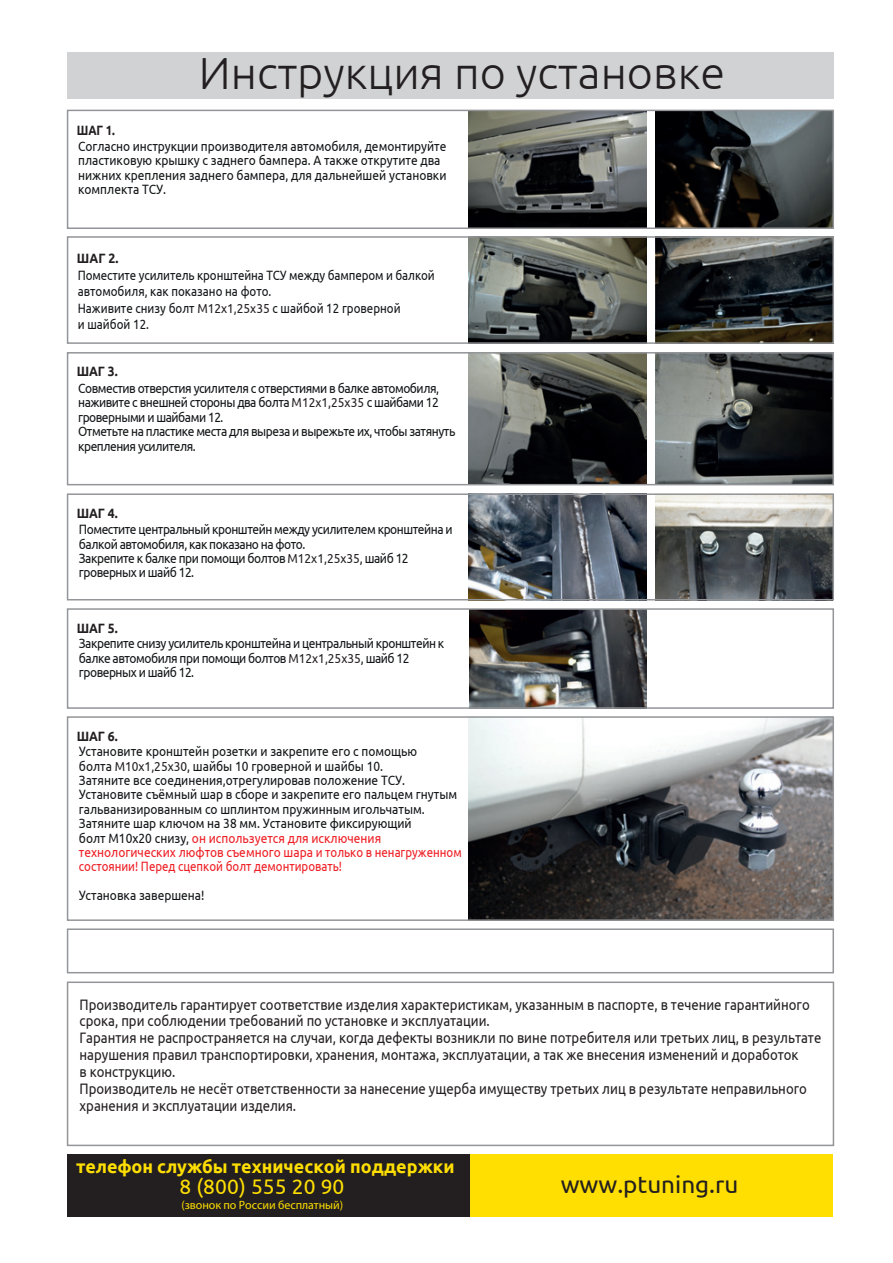
<style>
.page{position:relative;width:893px;height:1263px;background:#fff}
.page>*{position:absolute;margin:0;border:0;box-sizing:border-box;transform-origin:0 0}
.t1{font:300 45px "Ubuntu";color:#231f20}
.t2{font:24.3px "Ubuntu";color:#231f20}
.t3{font:21px "Ubuntu";letter-spacing:.005em;color:#ffdf01}
.t4{font:700 18px "Ubuntu";color:#ffdf01}
.t5{font:15.15px/16.8px "Ubuntu";color:#231f20;scale:.87 1}
.t6{font:13.5px/14.4px "Ubuntu";color:#111416;scale:.89 1}
.t7{font:13.5px/14.4px "Ubuntu";letter-spacing:-.035em;color:#111416;scale:.89 1}
.t8{font:13.5px/16.5px "Ubuntu";color:#111416;scale:.86 1}
.t9{font:700 13.5px "Ubuntu";letter-spacing:-.01em;color:#231f20;scale:.91 1}
.t10{font:700 13.5px "Ubuntu";letter-spacing:-.01em;color:#231f20;scale:.85 1}
.t11{font:12px "Myriad Pro";letter-spacing:-.005em;color:#ffdf01}
.s1{font-size:13.05px;color:#231f20}
.s2{color:#ee1d23}
</style>
<div class="page">
<img style="left:469px;top:611px;width:178px;height:95px">
<img style="left:655px;top:496px;width:176px;height:101px">
<img style="left:469px;top:496px;width:178px;height:101px">
<img style="left:656px;top:355px;width:175px;height:127px">
<img style="left:469px;top:355px;width:178px;height:127px">
<img style="left:655px;top:239px;width:176px;height:102px">
<img style="left:656px;top:113px;width:175px;height:113px">
<img style="left:469px;top:239px;width:178px;height:102px">
<img style="left:469px;top:113px;width:178px;height:113px">
<div style="left:67px;top:236px;width:767px;height:108px;border:2px solid #939598"></div>
<div style="left:67px;top:352px;width:767px;height:133px;border:2px solid #939598"></div>
<div style="left:67px;top:110px;width:767px;height:119px;border:2px solid #939598"></div>
<div style="left:67px;top:608px;width:767px;height:101px;border:2px solid #939598"></div>
<div style="left:67px;top:493px;width:767px;height:107px;border:2px solid #939598"></div>
<div style="left:67px;top:981px;width:767px;height:165px;border:2px solid #939598"></div>
<div style="left:67px;top:1154px;width:764px;height:63px;background:#231f20"></div>
<div style="left:470px;top:1154px;width:362px;height:63px;background:#ffdf01"></div>
<div style="left:67px;top:53px;width:766px;height:46px;background:#d1d2d4"></div>
<img style="left:469px;top:719px;width:362px;height:199px">
<div style="left:67px;top:716px;width:767px;height:205px;border:2px solid #939598"></div>
<div style="left:67px;top:928px;width:767px;height:45px;border:2px solid #939598"></div>
<h1 class="t1" style="left:199px;top:46px;width:528px">Инструкция по установке</h1>
<p class="t10" style="left:77px;top:122px;width:46px">ШАГ 1.</p>
<p class="t6" style="left:78px;top:139px;width:415px">Согласно инструкции производителя автомобиля, демонтируйте пластиковую крышку с заднего бампера. А также открутите два нижних крепления заднего бампера, для дальнейшей установки комплекта ТСУ.</p>
<p class="t9" style="left:77px;top:250px;width:47px">ШАГ 2.</p>
<p class="t8" style="left:78px;top:266px;width:417px">Поместите усилитель кронштейна ТСУ между бампером и балкой автомобиля, как показано на фото.<br>Наживите снизу болт <span class="s1">М12х1,25х35</span> с шайбой 12 гроверной<br>и шайбой 12.</p>
<p class="t9" style="left:77px;top:363px;width:46px">ШАГ 3.</p>
<p class="t7" style="left:78px;top:381px;width:425px">Совместив отверстия усилителя с отверстиями в балке автомобиля, наживите с внешней стороны два болта <span class="s1">М12х1,25х35</span> с шайбами 12 гроверными и шайбами 12.<br>Отметьте на пластике места для выреза и вырежьте их, чтобы затянуть крепления усилителя.</p>
<p class="t9" style="left:77px;top:505px;width:46px">ШАГ 4.</p>
<p class="t7" style="left:79px;top:522px;width:421px">Поместите центральный кронштейн между усилителем кронштейна и балкой автомобиля, как показано на фото.<br>Закрепите к балке при помощи болтов <span class="s1">М12х1,25х35</span>, шайб 12 гроверных и шайб 12.</p>
<p class="t9" style="left:77px;top:619px;width:46px">ШАГ 5.</p>
<p class="t7" style="left:79px;top:636px;width:412px">Закрепите снизу усилитель кронштейна и центральный кронштейн к балке автомобиля при помощи болтов <span class="s1">М12х1,25х35</span>, шайб 12 гроверных и шайб 12.</p>
<p class="t9" style="left:77px;top:727px;width:46px">ШАГ 6.</p>
<p class="t6" style="left:79px;top:744px;width:432px">Установите кронштейн розетки и закрепите его с помощью<br>болта <span class="s1">М10х1,25х30</span>, шайбы 10 гроверной и шайбы 10.<br>Затяните все соединения,отрегулировав положение ТСУ.<br>Установите съёмный шар в сборе и закрепите его пальцем гнутым гальванизированным со шплинтом пружинным игольчатым.<br>Затяните шар ключом на 38 мм. Установите фиксирующий<br>болт М10х20 снизу, <span class="s2">он используется для исключения технологических люфтов съемного шара и только в ненагруженном состоянии! Перед сцепкой болт демонтировать!</span></p>
<p class="t6" style="left:79px;top:887px;width:143px">Установка завершена!</p>
<p class="t5" style="left:80px;top:995px;width:854px">Производитель гарантирует соответствие изделия характеристикам, указанным в паспорте, в течение гарантийного срока, при соблюдении требований по установке и эксплуатации.<br>Гарантия не распространяется на случаи, когда дефекты возникли по вине потребителя или третьих лиц, в результате нарушения правил транспортировки, хранения, монтажа, эксплуатации, а так же внесения изменений и доработок<br>в конструкцию.<br>Производитель не несёт ответственности за нанесение ущерба имуществу третьих лиц в результате неправильного хранения и эксплуатации изделия.</p>
<h3 class="t4" style="left:76px;top:1156px;width:380px">телефон службы технической поддержки</h3>
<h3 class="t3" style="left:179px;top:1174px;width:166px">8 (800) 555 20 90</h3>
<p class="t11" style="left:181px;top:1197px;width:163px">(звонок по России бесплатный)</p>
<h2 class="t2" style="left:561px;top:1169px;width:179px">www.ptuning.ru</h2>
</div>
